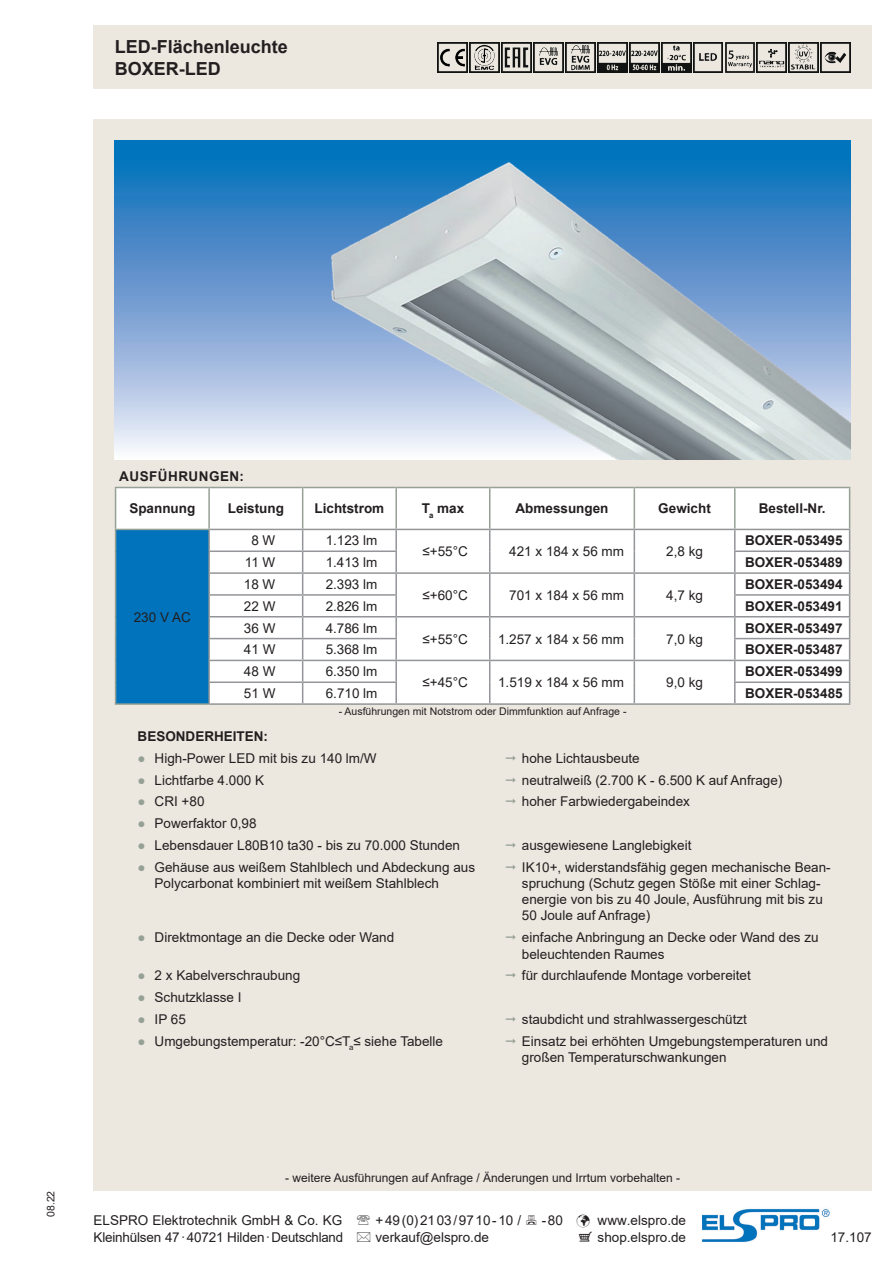
<style>
.page{position:relative;width:893px;height:1263px;background:#fff}
.page>*{position:absolute;margin:0;border:0;box-sizing:border-box;transform-origin:0 0}
.t1{font:700 18px/21.6px "Arial";color:#231f20}
.t2{font:13.5px/16.2px "Arial";color:#231f20}
.t3{font:700 13.5px "Arial";color:#231f20}
.t4{font:700 13.5px "Arial";letter-spacing:.035em;color:#231f20}
.t5{font:12px "Arial";color:#231f20}
.t6{font:10.5px "Arial";color:#231f20}
.s1{color:#96a196}
</style>
<div class="page">
<div style="left:94px;top:1164px;width:778px;height:27px;background:#ece7df"></div>
<div style="left:94px;top:119px;width:778px;height:382px;background:#ece7df"></div>
<div style="left:94px;top:458px;width:778px;height:709px;background:#ece7df"></div>
<hr style="left:208px;top:703px;width:95px;height:2px;background:#939598">
<hr style="left:303px;top:703px;width:93px;height:2px;background:#939598">
<hr style="left:396px;top:703px;width:94px;height:2px;background:#939598">
<hr style="left:490px;top:703px;width:144px;height:2px;background:#939598">
<hr style="left:634px;top:703px;width:101px;height:2px;background:#939598">
<hr style="left:735px;top:703px;width:115px;height:2px;background:#939598">
<svg style="left:115px;top:487px;width:735px;height:216px;background:#dfebf2"></svg>
<hr style="left:115px;top:703px;width:93px;height:2px;background:#96a196">
<div style="left:94px;top:26px;width:778px;height:63px;background:#ece7df"></div>
<svg style="left:115px;top:140px;width:735px;height:319px;background:#69a0d2"></svg>
<img style="left:313px;top:152px;width:537px;height:307px">
<img style="left:701px;top:1208px;width:129px;height:34px">
<img style="left:821px;top:43px;width:29px;height:29px">
<img style="left:757px;top:43px;width:30px;height:29px">
<img style="left:725px;top:43px;width:30px;height:29px">
<img style="left:693px;top:43px;width:30px;height:29px">
<img style="left:661px;top:43px;width:30px;height:29px">
<img style="left:597px;top:43px;width:30px;height:29px">
<img style="left:629px;top:43px;width:30px;height:29px">
<img style="left:789px;top:43px;width:30px;height:29px">
<img style="left:534px;top:43px;width:29px;height:29px">
<img style="left:566px;top:43px;width:29px;height:29px">
<img style="left:502px;top:43px;width:29px;height:29px">
<img style="left:438px;top:43px;width:30px;height:29px">
<img style="left:470px;top:43px;width:30px;height:29px">
<h1 class="t1" style="left:115px;top:36px;width:175px">LED-Flächenleuchte<br>BOXER-LED</h1>
<p class="t4" style="left:119px;top:466px;width:126px">AUSFÜHRUNGEN:</p>
<p class="t3" style="left:129px;top:499px;width:68px">Spannung</p>
<p class="t3" style="left:228px;top:499px;width:58px">Leistung</p>
<p class="t3" style="left:315px;top:499px;width:71px">Lichtstrom</p>
<p class="t3" style="left:422px;top:499px;width:44px">T<sub>a</sub> max</p>
<p class="t3" style="left:516px;top:499px;width:95px">Abmessungen</p>
<p class="t3" style="left:658px;top:499px;width:54px">Gewicht</p>
<p class="t3" style="left:759px;top:499px;width:68px">Bestell-Nr.</p>
<p class="t2" style="left:134px;top:609px;width:59px">230 V AC</p>
<p class="t3" style="left:745px;top:531px;width:99px">BOXER-053495</p>
<p class="t2" style="left:251px;top:532px;width:26px">8 W</p>
<p class="t2" style="left:326px;top:532px;width:53px">1.123 lm</p>
<p class="t2" style="left:422px;top:543px;width:47px">≤+55°C</p>
<p class="t2" style="left:509px;top:543px;width:116px">421 x 184 x 56 mm</p>
<p class="t2" style="left:666px;top:543px;width:38px">2,8 kg</p>
<p class="t2" style="left:245px;top:554px;width:32px">11 W</p>
<p class="t2" style="left:326px;top:554px;width:53px">1.413 lm</p>
<p class="t3" style="left:745px;top:553px;width:99px">BOXER-053489</p>
<p class="t2" style="left:244px;top:576px;width:33px">18 W</p>
<p class="t2" style="left:326px;top:576px;width:53px">2.393 lm</p>
<p class="t2" style="left:422px;top:587px;width:47px">≤+60°C</p>
<p class="t2" style="left:509px;top:587px;width:116px">701 x 184 x 56 mm</p>
<p class="t2" style="left:666px;top:587px;width:38px">4,7 kg</p>
<p class="t3" style="left:745px;top:575px;width:99px">BOXER-053494</p>
<p class="t2" style="left:244px;top:598px;width:33px">22 W</p>
<p class="t2" style="left:326px;top:598px;width:53px">2.826 lm</p>
<p class="t3" style="left:745px;top:596px;width:99px">BOXER-053491</p>
<p class="t2" style="left:244px;top:620px;width:33px">36 W</p>
<p class="t2" style="left:326px;top:620px;width:53px">4.786 lm</p>
<p class="t2" style="left:422px;top:631px;width:47px">≤+55°C</p>
<p class="t2" style="left:498px;top:631px;width:128px">1.257 x 184 x 56 mm</p>
<p class="t2" style="left:666px;top:631px;width:38px">7,0 kg</p>
<p class="t3" style="left:745px;top:618px;width:99px">BOXER-053497</p>
<p class="t2" style="left:244px;top:641px;width:33px">41 W</p>
<p class="t2" style="left:326px;top:641px;width:53px">5.368 lm</p>
<p class="t3" style="left:745px;top:640px;width:99px">BOXER-053487</p>
<p class="t2" style="left:244px;top:663px;width:33px">48 W</p>
<p class="t2" style="left:326px;top:663px;width:53px">6.350 lm</p>
<p class="t2" style="left:422px;top:674px;width:47px">≤+45°C</p>
<p class="t2" style="left:498px;top:674px;width:128px">1.519 x 184 x 56 mm</p>
<p class="t2" style="left:666px;top:674px;width:38px">9,0 kg</p>
<p class="t3" style="left:745px;top:662px;width:99px">BOXER-053499</p>
<p class="t2" style="left:244px;top:685px;width:33px">51 W</p>
<p class="t2" style="left:326px;top:685px;width:53px">6.710 lm</p>
<p class="t3" style="left:745px;top:684px;width:99px">BOXER-053485</p>
<p class="t6" style="left:339px;top:704px;width:289px">- Ausführungen mit Notstrom oder Dimmfunktion auf Anfrage -</p>
<p class="t3" style="left:138px;top:727px;width:132px">BESONDERHEITEN:</p>
<p class="t2" style="left:138px;top:750px;width:241px"><span class="s1">●</span> High-Power LED mit bis zu 140 lm/W</p>
<p class="t2" style="left:522px;top:750px;width:119px">hohe Lichtausbeute</p>
<p class="t2" style="left:138px;top:772px;width:128px"><span class="s1">●</span> Lichtfarbe 4.000 K</p>
<p class="t2" style="left:522px;top:772px;width:262px">neutralweiß (2.700 K - 6.500 K auf Anfrage)</p>
<p class="t2" style="left:138px;top:793px;width:68px"><span class="s1">●</span> CRI +80</p>
<p class="t2" style="left:522px;top:793px;width:170px">hoher Farbwiedergabeindex</p>
<p class="t2" style="left:138px;top:815px;width:121px"><span class="s1">●</span> Powerfaktor 0,98</p>
<p class="t2" style="left:138px;top:837px;width:324px"><span class="s1">●</span> Lebensdauer L80B10 ta30 - bis zu 70.000 Stunden</p>
<p class="t2" style="left:522px;top:837px;width:171px">ausgewiesene Langlebigkeit</p>
<p class="t2" style="left:155px;top:859px;width:322px;text-indent:-17px"><span class="s1">●</span> Gehäuse aus weißem Stahlblech und Abdeckung aus<br>Polycarbonat kombiniert mit weißem Stahlblech</p>
<p class="t2" style="left:522px;top:859px;width:310px">IK10+, widerstandsfähig gegen mechanische Bean&shy;spruchung (Schutz gegen Stöße mit einer Schlag&shy;energie von bis zu 40 Joule, Ausführung mit bis zu 50 Joule auf Anfrage)</p>
<p class="t2" style="left:138px;top:929px;width:258px"><span class="s1">●</span> Direktmontage an die Decke oder Wand</p>
<p class="t2" style="left:522px;top:929px;width:298px">einfache Anbringung an Decke oder Wand des zu beleuchtenden Raumes</p>
<p class="t2" style="left:138px;top:967px;width:164px"><span class="s1">●</span> 2 x Kabelverschraubung</p>
<p class="t2" style="left:522px;top:967px;width:230px">für durchlaufende Montage vorbereitet</p>
<p class="t2" style="left:138px;top:989px;width:106px"><span class="s1">●</span> Schutzklasse I</p>
<p class="t2" style="left:138px;top:1011px;width:50px"><span class="s1">●</span> IP 65</p>
<p class="t2" style="left:522px;top:1011px;width:227px">staubdicht und strahlwassergeschützt</p>
<p class="t2" style="left:138px;top:1033px;width:307px"><span class="s1">●</span> Umgebungstemperatur: -20°C≤T<sub>a</sub>≤ siehe Tabelle</p>
<p class="t2" style="left:522px;top:1033px;width:308px">Einsatz bei erhöhten Umgebungstemperaturen und großen Temperaturschwankungen</p>
<p class="t6" style="left:43px;top:1217px;width:28px;rotate:-90deg">08.22</p>
<p class="t5" style="left:285px;top:1169px;width:396px">- weitere Ausführungen auf Anfrage / Änderungen und Irrtum vorbehalten -</p>
<p class="t2" style="left:94px;top:1212px;width:250px">ELSPRO Elektrotechnik GmbH &amp; Co. KG</p>
<p class="t2" style="left:376px;top:1212px;width:147px">+49(0)2103/9710-10 /</p>
<p class="t2" style="left:542px;top:1212px;width:146px">-80 ✓ www.elspro.de</p>
<p class="t2" style="left:94px;top:1229px;width:251px">Kleinhülsen 47·40721 Hilden·Deutschland</p>
<p class="t2" style="left:376px;top:1229px;width:115px">verkauf@elspro.de</p>
<p class="t2" style="left:598px;top:1229px;width:90px">shop.elspro.de</p>
<p class="t2" style="left:830px;top:1229px;width:43px">17.107</p>
</div>
